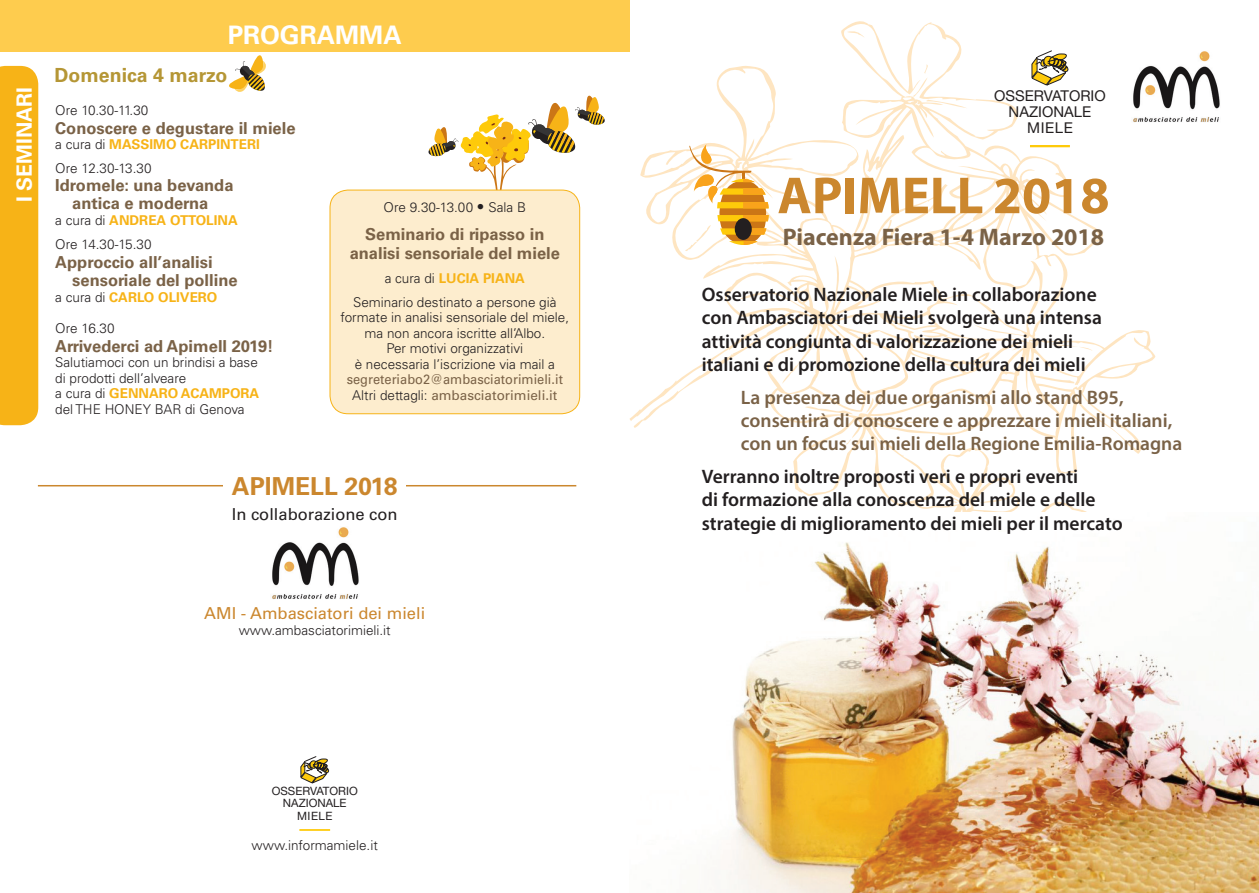
<style>
.page{position:relative;width:1259px;height:893px;background:#fff}
.page>*{position:absolute;margin:0;border:0;box-sizing:border-box;transform-origin:0 0}
.t1{font:700 52.5px "Myriad Pro";color:#cb872e}
.t2{font:700 25.5px "Univers LT Std";color:#fff}
.t3{font:700 24.75px "Univers LT Std";color:#cb872e}
.t4{font:700 24px "Myriad Pro";color:#7a6247}
.t5{font:700 21px "Univers LT Std";color:#fff}
.t6{font:600 19.5px/23.4px "Myriad Pro";color:#231f20}
.t7{font:600 19.5px/23.4px "Myriad Pro";color:#7a6247}
.t8{font:700 19.5px "Univers LT Std";color:#b59635}
.t9{font:700 16.5px/18px "Univers LT Std";color:#7a6247;text-align:center}
.t10{font:16.5px "Univers LT Std";color:#cb872e}
.t11{font:16.5px "Univers LT Std";color:#231f20}
.t12{font:14.85px/16px "Helvetica Neue LT Std";color:#231f20;text-align:center}
.t13{font:300 13.5px/15.6px "Univers LT Std";color:#231f20}
.t14{font:13.5px/15.6px "Univers LT Std";color:#7a6247;text-align:center;scale:.95 1}
.t15{font:700 13.5px "Univers LT Std";color:#f7b317}
.t16{font:11.55px/12.3px "Helvetica Neue LT Std";color:#231f20;text-align:center}
.s1{font-weight:700;color:#f7b317}
.s2{font-weight:300;color:#231f20}
.s3{font-size:15px}
</style>
<div class="page">
<svg style="left:629px;top:16px;width:527px;height:496px"></svg>
<svg style="left:912px;top:64px;width:55px;height:44px"></svg>
<svg style="left:1051px;top:344px;width:41px;height:7px"></svg>
<svg style="left:847px;top:30px;width:17px;height:8px"></svg>
<svg style="left:1011px;top:345px;width:9px;height:6px"></svg>
<svg style="left:927px;top:422px;width:9px;height:2px"></svg>
<svg style="left:949px;top:501px;width:8px;height:2px"></svg>
<svg style="left:805px;top:405px;width:48px;height:9px"></svg>
<svg style="left:845px;top:439px;width:6px;height:6px"></svg>
<img style="left:722px;top:542px;width:537px;height:351px">
<hr style="left:38px;top:485px;width:538px;height:1px;background:#cb872e">
<img style="left:272px;top:527px;width:87px;height:72px">
<div style="left:223px;top:468px;width:183px;height:35px;background:#fff"></div>
<svg style="left:300px;top:756px;width:29px;height:28px"></svg>
<hr style="left:300px;top:829px;width:29px;height:2px;background:#feca0a">
<div style="left:0;top:0;width:629px;height:51px;background:#fecc4e"></div>
<svg style="left:229px;top:55px;width:37px;height:37px"></svg>
<svg style="left:428px;top:95px;width:177px;height:97px"></svg>
<div style="left:330px;top:190px;width:250px;height:224px;background:#fdedce;border-radius:18px"></div>
<div style="left:330px;top:190px;width:250px;height:224px;border:1px solid #f7b317;border-radius:18px"></div>
<svg style="left:685px;top:144px;width:83px;height:109px"></svg>
<div style="left:0;top:66px;width:38px;height:359px;background:#f7b317"></div>
<svg style="left:1031px;top:50px;width:38px;height:36px"></svg>
<hr style="left:1031px;top:145px;width:37px;height:2px;background:#feca0a">
<img style="left:1131px;top:51px;width:89px;height:73px">
<h2 class="t2" style="left:228px;top:20px;width:112px">Programma</h2>
<h3 class="t8" style="left:55px;top:64px;width:174px">Domenica 4 marzo</h3>
<p class="t13" style="left:55px;top:102px;width:95px">Ore 10.30-11.30</p>
<p class="t9" style="left:55px;top:119px;width:242px">Conoscere e degustare il miele</p>
<p class="t13" style="left:55px;top:133px;width:204px;line-height:24px">a cura di <span class="s1">Massimo Carpi nteri<br></span>Ore 12.30-13.30</p>
<p class="t9" style="left:55px;top:177px;width:180px">Idromele: una bevanda antica e moderna</p>
<p class="t13" style="left:55px;top:208px;width:182px;line-height:24px">a cura di <span class="s1">Andrea Ottolina<br></span>Ore 14.30-15.30</p>
<p class="t9" style="left:72px;top:253px;width:167px;text-align:left;text-indent:-17px">Approccio all’analisi sensoriale del polline</p>
<p class="t15" style="left:55px;top:289px;width:163px"><span class="s2">a cura di</span> Carlo Olivero</p>
<p class="t13" style="left:55px;top:320px;width:61px">Ore 16.30</p>
<p class="t9" style="left:55px;top:337px;width:220px">Arrivederci ad Apimell 2019!</p>
<p class="t13" style="left:55px;top:354px;width:204px">Salutiamoci con un brindisi a base di prodotti dell’alveare<br>a cura di <span class="s1">Gennaro Acamp</span></p>
<h3 class="t5" style="left:12px;top:202px;width:117px;rotate:-90deg">I SEMINARI</h3>
<p class="t12" style="left:994px;top:87px;width:113px">OSSERVATORIO<br>NAZIONALE<br>MIELE</p>
<h1 class="t1" style="left:777px;top:161px;width:333px">APIMELL 2018</h1>
<h3 class="t4" style="left:782px;top:221px;width:323px">Piacenza Fiera 1-4 Marzo 2018</h3>
<p class="t13" style="left:383px;top:200px;width:144px">Ore 9.30-13.00 <span class="s3">•</span> Sala B</p>
<p class="t9" style="left:350px;top:225px;width:212px;line-height:18.9px">Seminario di ripasso in analisi sensoriale del miele</p>
<p class="t13" style="left:385px;top:270px;width:81px">a cura di <span class="s1">Lucia</span></p>
<p class="t15" style="left:483px;top:270px;width:41px">Piana</p>
<p class="t13" style="left:340px;top:294px;width:230px;text-align:center">Seminario destinato a persone già formate in analisi sensoriale del miele, ma non ancora iscritte all’Albo.<br>Per motivi organizzativi<br>è necessaria l’iscrizione via mail a</p>
<p class="t14" style="left:347px;top:372px;width:229px">segreteriabo2@ambasciatorimieli.it<br><span class="s2">Altri dettagli:</span> ambasciatorimieli.it</p>
<h3 class="t6" style="left:702px;top:282px;width:402px">Osservatorio Nazionale Miele in collaborazione con Ambasciatori dei Mieli svolgerà una intensa attività congiunta di valorizzazione dei mieli italiani e di promozione della cultura dei mieli</h3>
<h3 class="t7" style="left:741px;top:385px;width:443px">La presenza dei due organismi allo stand B95, consentirà di conoscere e apprezzare i mieli italiani, con un focus sui mieli della Regione Emilia-Romagna</h3>
<h3 class="t6" style="left:702px;top:464px;width:422px">Verranno inoltre proposti veri e propri eventi<br>di formazione alla conoscenza del miele e delle strategie di miglioramento dei mieli per il mercato</h3>
<p class="t15" style="left:230px;top:385px;width:29px">ora</p>
<p class="t13" style="left:55px;top:401px;width:191px">del The Ho ney Bar di Genova</p>
<h3 class="t3" style="left:232px;top:471px;width:167px">APIMELL 2018</h3>
<p class="t11" style="left:232px;top:505px;width:167px">In collaborazione con</p>
<p class="t10" style="left:204px;top:603px;width:223px">AMI - Ambasciatori dei mieli</p>
<p class="t13" style="left:239px;top:622px;width:153px">www.ambasciatorimieli.it</p>
<p class="t16" style="left:272px;top:785px;width:88px">OSSERVATORIO<br>NAZIONALE<br>MIELE</p>
<p class="t13" style="left:252px;top:838px;width:128px">www.informamiele.it</p>
</div>
